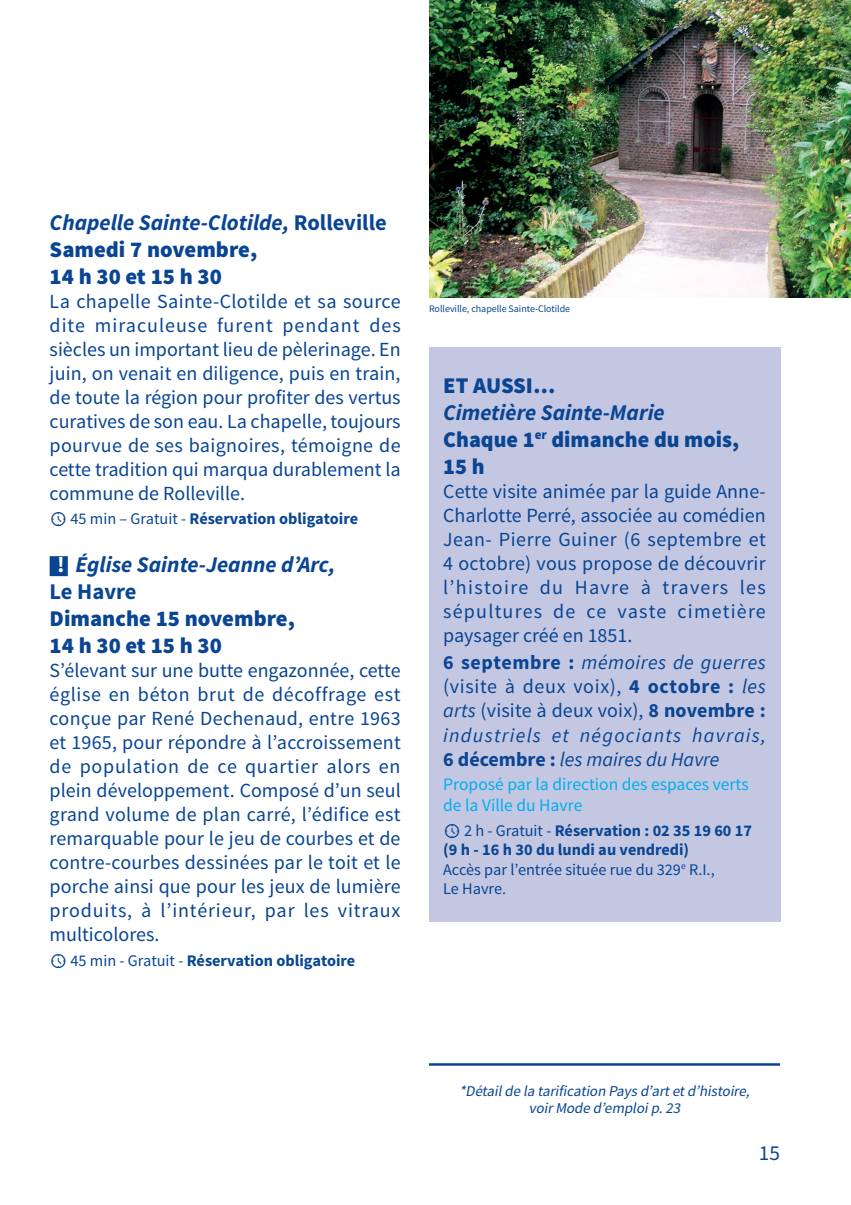
<style>
.page{position:relative;width:851px;height:1205px;background:#fff}
.page>*{position:absolute;margin:0;border:0;box-sizing:border-box;transform-origin:0 0}
.TEXTE_COURANT{font:900 22.5px/27px "Source Sans Pro";color:#094593}
.SOUS_TITRE{font:italic 700 22.5px/27px "Source Sans Pro";color:#094593}
.t1{font:21.25px "Source Sans Pro";color:#094593}
.TEXTE_COURANT-2{font:20px/24px "Source Sans Pro";color:#094593;text-align:justify}
.TEXTE_COURANT-3{font:italic 20px/24px "Source Sans Pro";letter-spacing:.06em;color:#094593;text-align:justify}
.TEXTE_COURANT-4{font:17.5px/21px "Source Sans Pro";color:#00aeef}
.INFOS_PRATIQUES{font:700 16.25px/19.5px "Source Sans Pro";color:#094593}
.INFOS_PRATIQUES-2{font:16.25px/19.5px "Source Sans Pro";color:#094593}
.INFOS_PRATIQUES-3{font:italic 15px "Source Sans Pro";color:#094593}
.INFOS_PRATIQUES-4{font:10px "Source Sans Pro";letter-spacing:-.005em;color:#094593}
.s1{font-style:normal}
.s2{font-weight:400}
.s3{font-style:normal;color:#fff}
.s4{font-weight:700;font-style:normal}
</style>
<div class="page">
<div style="left:429px;top:347px;width:351px;height:574px;background:#c3c7e1"></div>
<div style="left:50px;top:556px;width:18px;height:20px;background:#094593"></div>
<img style="left:429px;top:0;width:421px;height:298px">
<hr style="left:429px;top:1063px;width:351px;height:2px;background:#094593">
<p class="SOUS_TITRE" style="left:50px;top:208px;width:338px">Chapelle Sainte-Clotilde, <span class="s1">Rolleville</span></p>
<p class="TEXTE_COURANT" style="left:50px;top:236px;width:209px">Samedi 7 novembre,<br>14 h 30 et 15 h 30</p>
<p class="TEXTE_COURANT-2" style="left:50px;top:289px;width:352px">La chapelle Sainte-Clotilde et sa source dite miraculeuse furent pendant des siècles un important lieu de pèlerinage. En juin, on venait en diligence, puis en train, de toute la région pour profiter des vertus curatives de son eau. La chapelle, toujours pourvue de ses baignoires, témoigne de cette tradition qui marqua durablement la commune de Rolleville.</p>
<p class="INFOS_PRATIQUES" style="left:70px;top:509px;width:289px"><span class="s2">45 min – Gratuit -</span> Réservation obligatoire</p>
<p class="SOUS_TITRE" style="left:50px;top:551px;width:287px;text-indent:8px"><span class="s3">!</span> Église Sainte-Jeanne d’Arc,<br><span class="s1">Le Havre</span></p>
<p class="TEXTE_COURANT" style="left:50px;top:606px;width:247px">Dimanche 15 novembre,<br>14 h 30 et 15 h 30</p>
<p class="TEXTE_COURANT-2" style="left:50px;top:659px;width:352px">S’élevant sur une butte engazonnée, cette église en béton brut de décoffrage est conçue par René Dechenaud, entre 1963 et 1965, pour répondre à l’accroissement de population de ce quartier alors en plein développement. Composé d’un seul grand volume de plan carré, l’édifice est remarquable pour le jeu de courbes et de contre-courbes dessinées par le toit et le porche ainsi que pour les jeux de lumière produits, à l’intérieur, par les vitraux multicolores.</p>
<p class="INFOS_PRATIQUES" style="left:70px;top:951px;width:286px"><span class="s2">45 min - Gratuit -</span> Réservation obligatoire</p>
<p class="INFOS_PRATIQUES-4" style="left:429px;top:303px;width:143px">Rolleville, chapelle Sainte-Clotilde</p>
<p class="TEXTE_COURANT" style="left:443px;top:373px;width:114px">ET AUSSI…</p>
<p class="SOUS_TITRE" style="left:443px;top:399px;width:223px">Cimetière Sainte-Marie</p>
<p class="TEXTE_COURANT" style="left:443px;top:427px;width:297px">Chaque 1<sup>er</sup> dimanche du mois,<br>15 h</p>
<p class="TEXTE_COURANT-2" style="left:443px;top:479px;width:324px">Cette visite animée par la guide Anne-Charlotte Perré, associée au comédien Jean- Pierre Guiner (6 septembre et 4 octobre) vous propose de découvrir l’histoire du Havre à travers les sépultures de ce vaste cimetière paysager créé en 1851.</p>
<p class="TEXTE_COURANT-3" style="left:443px;top:651px;width:324px"><span class="s4">6 septembre :</span> mémoires de guerres <span class="s1">(visite à deux voix),</span> <span class="s4">4 octobre :</span> les arts <span class="s1">(visite à deux voix),</span> <span class="s4">8 novembre : </span>industriels et négociants havrais, <span class="s4">6 décembre :</span> les maires du Havre</p>
<p class="TEXTE_COURANT-4" style="left:443px;top:774px;width:307px">Proposé par la direction des espaces verts de la Ville du Havre</p>
<p class="INFOS_PRATIQUES" style="left:443px;top:821px;width:310px;text-indent:21px"><span class="s2">2 h - Gratuit -</span> Réservation : 02 35 19 60 17 (9 h - 16 h 30 du lundi au vendredi)</p>
<p class="INFOS_PRATIQUES-2" style="left:443px;top:860px;width:273px">Accès par l’entrée située rue du 329<sup>e</sup> R.I.,<br>Le Havre.</p>
<p class="INFOS_PRATIQUES-3" style="left:459px;top:1081px;width:295px">*Détailde la tarification Paysd’artetd’histoire,</p>
<p class="INFOS_PRATIQUES-3" style="left:528px;top:1099px;width:156px">voirMode d’emploip.23</p>
<p class="t1" style="left:758px;top:1140px;width:23px">15</p>
</div>
